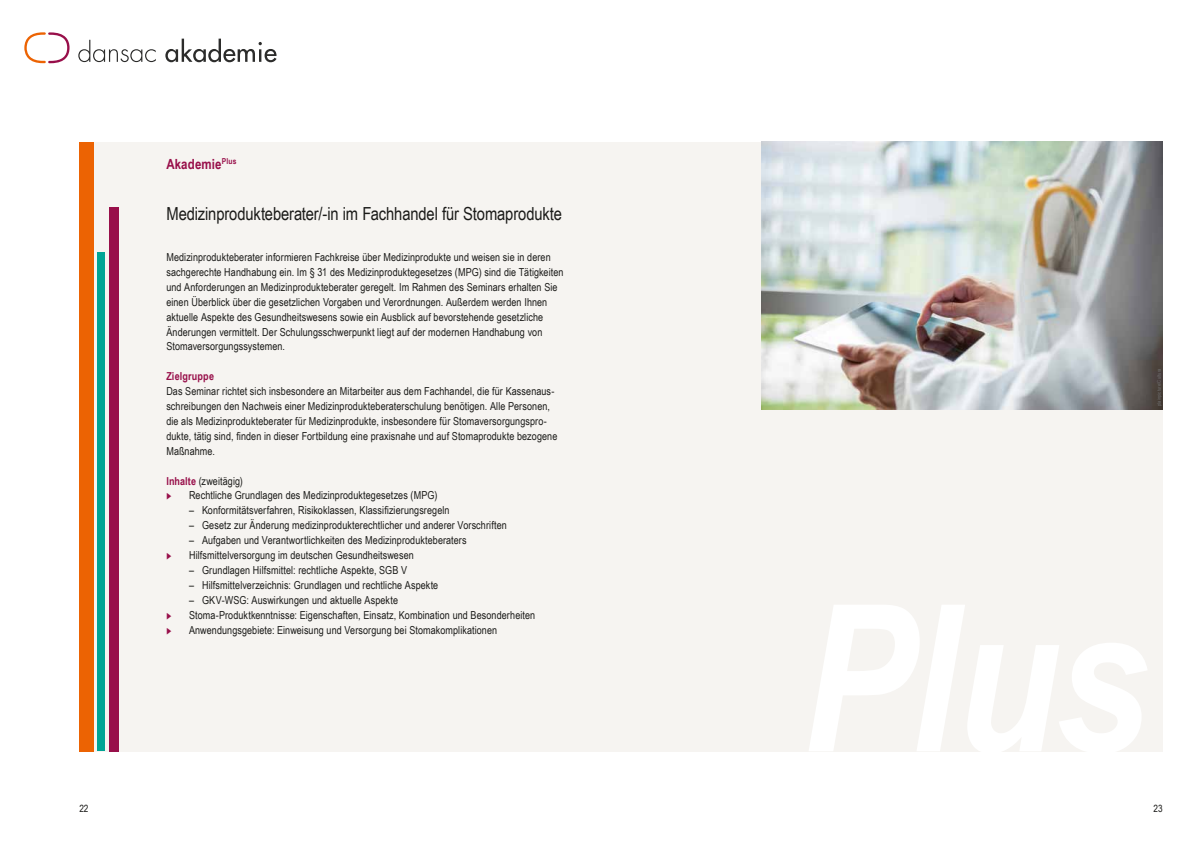
<style>
.page{position:relative;width:1191px;height:842px;background:#fff}
.page>*{position:absolute;margin:0;border:0;box-sizing:border-box;transform-origin:0 0}
.t1{font:18px "Arial Narrow";letter-spacing:-.01em;color:#1a1a18}
.t2{font:700 14px "Arial Narrow";letter-spacing:.015em;color:#980f4a}
.t3{font:11px/14.9px "Arial Narrow";letter-spacing:.01em;color:#1a1a18}
.t4{font:700 11px "Arial Narrow";letter-spacing:.015em;color:#980f4a}
.t5{font:10px "Arial Narrow";color:#1a1a18}
.t6{font:5px "Arial Narrow";letter-spacing:.025em;color:#706f70}
.s1{font-weight:700;color:#980f4a}
.s2{color:#980f4a}
</style>
<div class="page">
<svg style="left:78px;top:40px;width:78px;height:22px"></svg>
<svg style="left:165px;top:39px;width:111px;height:23px"></svg>
<svg style="left:24px;top:32px;width:46px;height:31px"></svg>
<div style="left:79px;top:142px;width:1083px;height:609px;background:#f6f4f1"></div>
<div style="left:79px;top:142px;width:15px;height:609px;background:#ec6303"></div>
<div style="left:109px;top:207px;width:10px;height:544px;background:#980f4a"></div>
<div style="left:97px;top:252px;width:7px;height:499px;background:#00a495"></div>
<img style="left:761px;top:142px;width:401px;height:268px">
<p class="t2" style="left:166px;top:153px;width:72px">Akademie<sup>Plus</sup></p>
<h1 class="t1" style="left:166px;top:200px;width:397px">Medizinprodukteberater/-in im Fachhandel für Stomaprodukte</h1>
<p class="t3" style="left:166px;top:249px;width:399px">Medizinprodukteberater informieren Fachkreise über Medizinprodukte und weisen sie in deren sachgerechte Handhabung ein. Im § 31 des Medizinproduktegesetzes (MPG) sind die Tätigkeiten und Anforderungen an Medizinprodukteberater geregelt. Im Rahmen des Seminars erhalten Sie einen Überblick über die gesetzlichen Vorgaben und Verordnungen. Außerdem werden Ihnen aktuelle Aspekte des Gesundheitswesens sowie ein Ausblick auf bevorstehende gesetzliche Änderungen vermittelt. Der Schulungsschwerpunkt liegt auf der modernen Handhabung von Stomaversorgungssystemen.</p>
<p class="t4" style="left:166px;top:368px;width:49px">Zielgruppe</p>
<p class="t3" style="left:166px;top:383px;width:392px">Das Seminar richtet sich insbesondere an Mitarbeiter aus dem Fachhandel, die für Kassenaus&shy;schreibungen den Nachweis einer Medizinprodukteberaterschulung benötigen. Alle Personen, die als Medizinprodukteberater für Medizinprodukte, insbesondere für Stomaversorgungspro&shy;dukte, tätig sind, finden in dieser Fortbildung eine praxisnahe und auf Stomaprodukte bezogene Maßnahme.</p>
<p class="t3" style="left:166px;top:473px;width:78px"><span class="s1">Inhalte</span> (zweitägig)</p>
<p class="t3" style="left:166px;top:488px;width:272px"><span class="s2">◆</span> Rechtliche Grundlagen des Medizinproduktegesetzes (MPG)</p>
<p class="t3" style="left:189px;top:503px;width:262px">– Konformitätsverfahren, Risikoklassen, Klassifizierungsregeln</p>
<p class="t3" style="left:189px;top:517px;width:319px">– Gesetz zur Änderung medizinprodukterechtlicher und anderer Vorschriften</p>
<p class="t3" style="left:189px;top:532px;width:279px">– Aufgaben und Verantwortlichkeiten des Medizinprodukteberaters</p>
<p class="t3" style="left:166px;top:547px;width:249px"><span class="s2">◆</span> Hilfsmittelversorgung im deutschen Gesundheitswesen</p>
<p class="t3" style="left:189px;top:562px;width:220px">– Grundlagen Hilfsmittel: rechtliche Aspekte, SGB V</p>
<p class="t3" style="left:189px;top:577px;width:251px">– Hilfsmittelverzeichnis: Grundlagen und rechtliche Aspekte</p>
<p class="t3" style="left:189px;top:592px;width:210px">– GKV-WSG: Auswirkungen und aktuelle Aspekte</p>
<p class="t3" style="left:166px;top:607px;width:370px"><span class="s2">◆</span> Stoma-Produktkenntnisse: Eigenschaften, Einsatz, Kombination und Besonderheiten</p>
<p class="t3" style="left:166px;top:622px;width:332px"><span class="s2">◆</span> Anwendungsgebiete: Einweisung und Versorgung bei Stomakomplikationen</p>
<p class="t6" style="left:1155px;top:406px;width:39px;rotate:-90deg">plainpicture/Cultura</p>
<p class="t5" style="left:79px;top:801px;width:11px">22</p>
<p class="t5" style="left:1153px;top:801px;width:11px">23</p>
</div>
